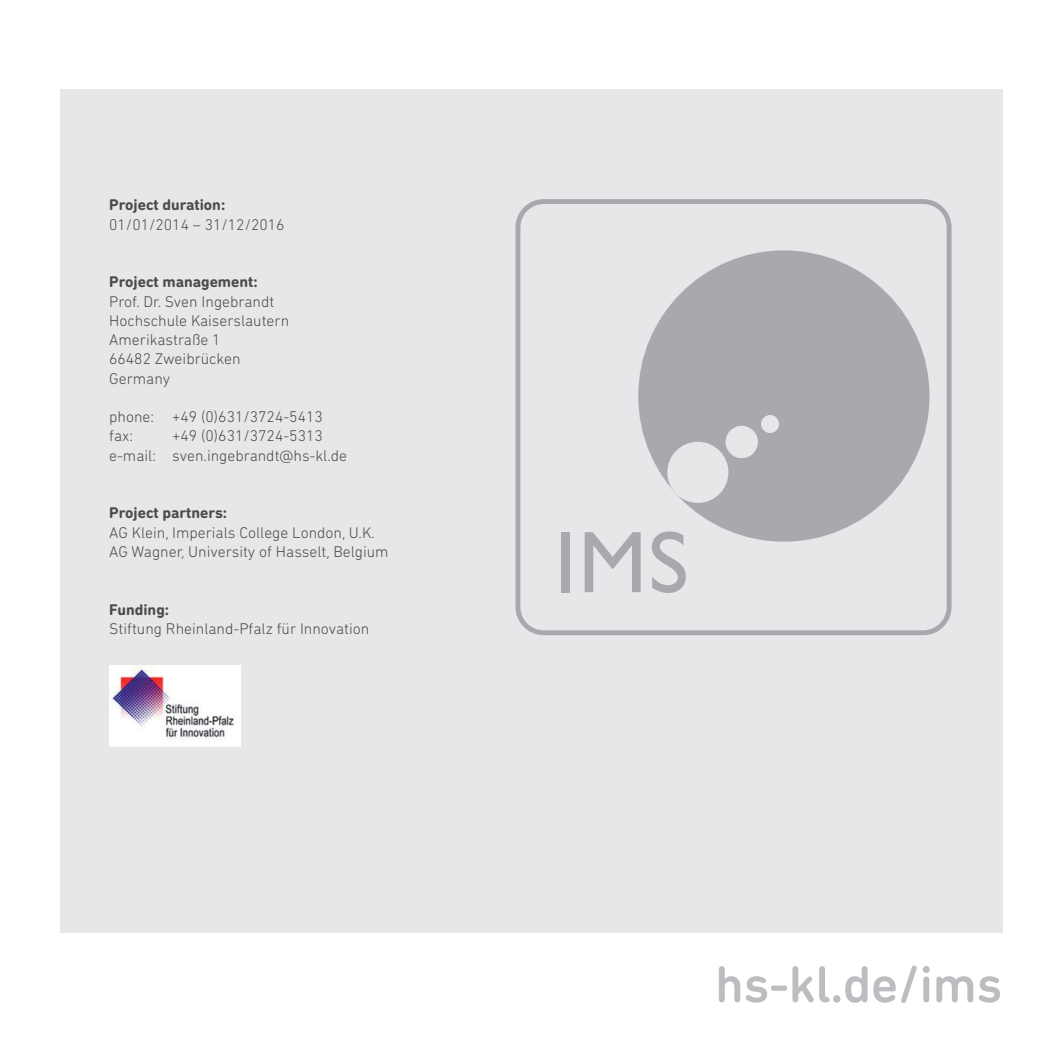
<style>
.page{position:relative;width:1062px;height:1062px;background:#fff}
.page>*{position:absolute;margin:0;border:0;box-sizing:border-box;transform-origin:0 0}
.t1{font:500 52.5px "DIN Next Rounded LT Pro";letter-spacing:-.01em;color:#bcbdc0}
.t2{font:300 15.75px/19.2px "DIN Next Rounded LT Pro";color:#4b4c4d}
.t3{font:700 15.75px "DIN Next Rounded LT Pro";color:#4b4c4d}
</style>
<div class="page">
<div style="left:60px;top:89px;width:942px;height:844px;background:#e6e7e9"></div>
<img style="left:109px;top:665px;width:131px;height:82px">
<div style="left:515px;top:199px;width:436px;height:436px;border:5px solid #a8a9ad;border-radius:26px"></div>
<div style="left:561px;top:532px;width:9px;height:60px;background:#a8a9ad"></div>
<svg style="left:584px;top:532px;width:56px;height:60px"></svg>
<svg style="left:652px;top:531px;width:34px;height:62px"></svg>
<div style="left:638px;top:250px;width:291px;height:291px;background:#a8a9ad;border-radius:50%"></div>
<div style="left:667px;top:442px;width:61px;height:61px;background:#e6e7e9;border-radius:50%"></div>
<div style="left:725px;top:426px;width:33px;height:32px;background:#e6e7e9;border-radius:50%"></div>
<div style="left:761px;top:415px;width:18px;height:18px;background:#e6e7e9;border-radius:50%"></div>
<p class="t3" style="left:109px;top:196px;width:118px">Project duration:</p>
<p class="t2" style="left:109px;top:214px;width:177px">01/01/2014 – 31/12/2016</p>
<p class="t3" style="left:109px;top:273px;width:150px">Project management:</p>
<p class="t2" style="left:109px;top:291px;width:182px">Prof. Dr. Sven Ingebrandt<br>Hochschule Kaiserslautern<br>Amerikastraße 1<br>66482 Zweibrücken<br>Germany</p>
<p class="t2" style="left:109px;top:407px;width:215px">phone: +49 (0)631/3724-5413 fax:</p>
<p class="t2" style="left:109px;top:426px;width:239px;text-indent:63px">+49 (0)631/3724-5313 e-mail: sven.ingebrandt@hs-kl.de</p>
<p class="t3" style="left:109px;top:504px;width:120px">Project partners:</p>
<p class="t2" style="left:109px;top:522px;width:281px">AG Klein, Imperials College London, U.K.<br>AG Wagner, University of Hasselt, Belgium</p>
<p class="t3" style="left:109px;top:600px;width:61px">Funding:</p>
<p class="t2" style="left:109px;top:619px;width:262px">Stiftung Rheinland-Pfalz für Innovation</p>
<h1 class="t1" style="left:715px;top:953px;width:289px">hs-kl.de/ims</h1>
</div>
